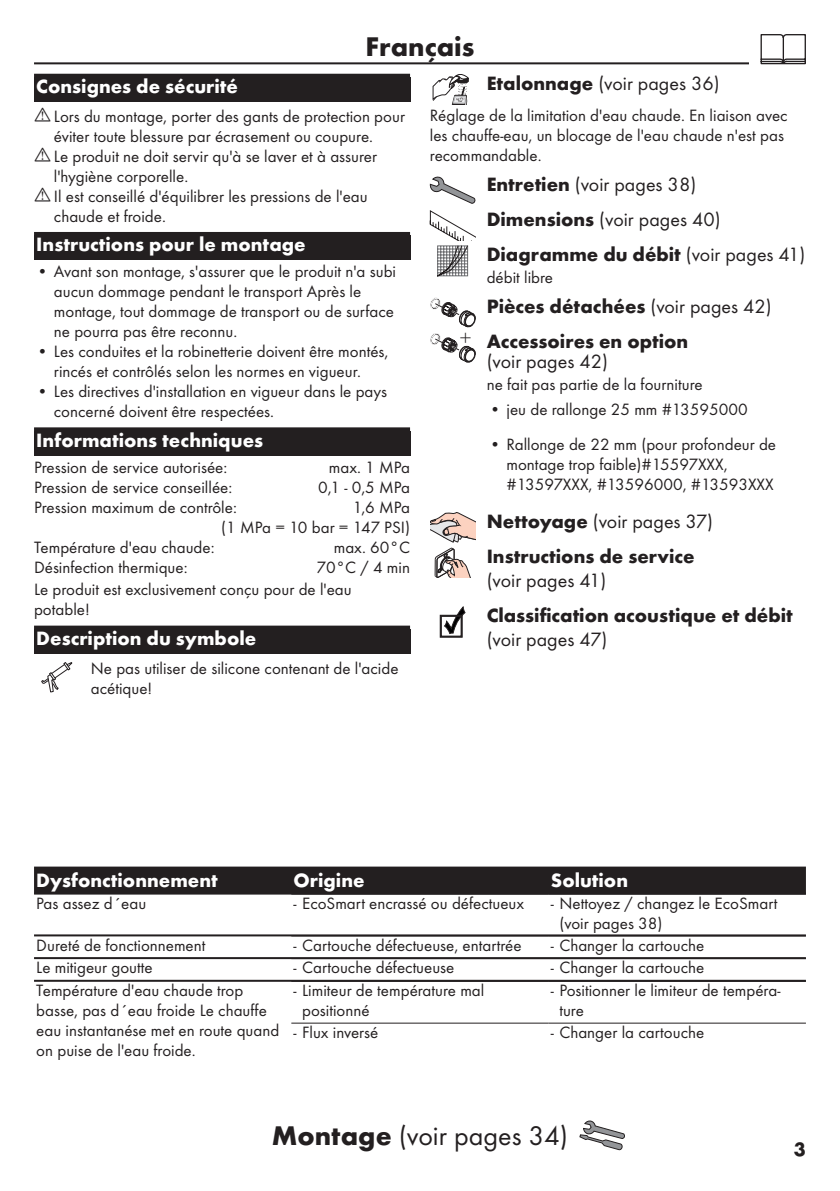
<style>
.page{position:relative;width:840px;height:1191px;background:#fff}
.page>*{position:absolute;margin:0;border:0;box-sizing:border-box;transform-origin:0 0}
.t1{font:28px "Futura TOT Boo";color:#231f20}
.t2{font:700 28px "Futura TOT";color:#231f20}
.t3{font:300 21.2px "Futura TOT";color:#231f20}
.t4{font:700 20px/35.4px "Futura TOT";color:#231f20}
.t5{font:20px/35.4px "Futura TOT Boo";color:#231f20}
.t6{font:700 20px "Futura TOT";color:#fff}
.t7{font:17px/20px "Futura TOT Boo";color:#231f20}
.s1{font-family:"Futura TOT";font-weight:700}
.s2{font-family:"Futura TOT Boo";font-weight:400}
</style>
<div class="page">
<hr style="left:34px;top:62px;width:771px;height:2px;background:#231f20">
<div style="left:748px;top:34px;width:68px;height:34px;background:#fff"></div>
<svg style="left:760px;top:34px;width:45px;height:30px"></svg>
<div style="left:34px;top:74px;width:376px;height:28px;background:#231f20"></div>
<div style="left:34px;top:232px;width:376px;height:28px;background:#231f20"></div>
<div style="left:34px;top:427px;width:376px;height:28px;background:#231f20"></div>
<div style="left:34px;top:629px;width:376px;height:25px;background:#231f20"></div>
<div style="left:34px;top:625px;width:376px;height:28px;background:#231f20"></div>
<svg style="left:41px;top:662px;width:32px;height:30px"></svg>
<svg style="left:432px;top:74px;width:36px;height:31px"></svg>
<svg style="left:429px;top:176px;width:46px;height:28px"></svg>
<svg style="left:429px;top:210px;width:46px;height:66px"></svg>
<svg style="left:430px;top:297px;width:45px;height:66px"></svg>
<svg style="left:430px;top:512px;width:45px;height:30px"></svg>
<svg style="left:434px;top:548px;width:36px;height:30px"></svg>
<svg style="left:440px;top:607px;width:25px;height:30px"></svg>
<div style="left:34px;top:866px;width:771px;height:26px;background:#231f20"></div>
<hr style="left:34px;top:892px;width:771px;height:2px;background:#231f20">
<hr style="left:34px;top:934px;width:771px;height:2px;background:#231f20">
<hr style="left:34px;top:957px;width:771px;height:2px;background:#231f20">
<hr style="left:34px;top:979px;width:771px;height:2px;background:#231f20">
<hr style="left:291px;top:1022px;width:257px;height:1px;background:#231f20">
<hr style="left:548px;top:1022px;width:257px;height:1px;background:#231f20">
<svg style="left:579px;top:1120px;width:45px;height:30px"></svg>
<h1 class="t2" style="left:365px;top:29px;width:110px">Français</h1>
<p class="t6" style="left:36px;top:74px;width:203px">Consignes de sécurité</p>
<p class="t7" style="left:54px;top:106px;width:352px">Lors du montage, porter des gants de protection pour éviter toute blessure par écrasement ou coupure.<br>Le produit ne doit servir qu'à se laver et à assurer l'hygiène corporelle.<br>Il est conseillé d'équilibrer les pressions de l'eau chaude et froide.</p>
<p class="t6" style="left:36px;top:232px;width:271px">Instructions pour le montage</p>
<p class="t7" style="left:54px;top:261px;width:343px;text-indent:-17px">• Avant son montage, s'assurer que le produit n'a subi aucun dommage pendant le transport Après le montage, tout dommage de transport ou de surface ne pourra pas être reconnu.</p>
<p class="t7" style="left:54px;top:341px;width:336px;text-indent:-17px">• Les conduites et la robinetterie doivent être montés, rincés et contrôlés selon les normes en vigueur.</p>
<p class="t7" style="left:54px;top:381px;width:334px;text-indent:-17px">• Les directives d'installation en vigueur dans le pays concerné doivent être respectées.</p>
<p class="t6" style="left:36px;top:428px;width:228px">Informations techniques</p>
<p class="t7" style="left:34px;top:457px;width:195px">Pression de service autorisée:</p>
<p class="t7" style="left:329px;top:457px;width:83px">max. 1 MPa</p>
<p class="t7" style="left:34px;top:477px;width:199px">Pression de service conseillée:</p>
<p class="t7" style="left:318px;top:477px;width:93px">0,1 - 0,5 MPa</p>
<p class="t7" style="left:34px;top:497px;width:204px">Pression maximum de contrôle:</p>
<p class="t7" style="left:221px;top:497px;width:190px;text-align:right">1,6 MPa<br>(1 MPa = 10 bar = 147 PSI)</p>
<p class="t7" style="left:34px;top:537px;width:182px">Température d'eau chaude:</p>
<p class="t7" style="left:333px;top:537px;width:78px">max. 60°C</p>
<p class="t7" style="left:34px;top:557px;width:155px">Désinfection thermique:</p>
<p class="t7" style="left:34px;top:555px;width:377px;line-height:22.8px;text-indent:282px">70°C / 4 min<br>Le produit est exclusivement conçu pour de l'eau</p>
<p class="t7" style="left:34px;top:599px;width:57px">potable!</p>
<p class="t6" style="left:36px;top:626px;width:221px">Description du symbole</p>
<p class="t7" style="left:91px;top:658px;width:309px">Ne pas utiliser de silicone contenant de l'acide acétique!</p>
<p class="t5" style="left:486px;top:65px;width:234px"><span class="s1">Etalonnage</span> (voir pages 36)</p>
<p class="t7" style="left:429px;top:105px;width:359px">Réglage de la limitation d'eau chaude. En liaison avec les chauffe-eau, un blocage de l'eau chaude n'est pas recommandable.</p>
<p class="t5" style="left:486px;top:166px;width:235px"><span class="s1">Entretien</span> (voir pages 38)<br><span class="s1">Dimensions</span> (voir pages 40)</p>
<p class="t4" style="left:486px;top:236px;width:320px">Diagramme du débit <span class="s2">(voir pages 41)</span></p>
<p class="t7" style="left:486px;top:267px;width:68px">débit libre</p>
<p class="t4" style="left:486px;top:288px;width:286px">Pièces détachées <span class="s2">(voir pages 42)<br></span>Accessoires en option</p>
<p class="t5" style="left:486px;top:343px;width:123px">(voir pages 42)</p>
<p class="t7" style="left:486px;top:374px;width:217px">ne fait pas partie de la fourniture</p>
<p class="t7" style="left:489px;top:399px;width:260px">• jeu de rallonge 25 mm #13595000</p>
<p class="t7" style="left:506px;top:434px;width:271px;text-indent:-17px">• Rallonge de 22 mm (pour profondeur de montage trop faible)#15597XXX, #13597XXX, #13596000, #13593XXX</p>
<p class="t5" style="left:486px;top:503px;width:228px"><span class="s1">Nettoyage</span> (voir pages 37)</p>
<p class="t4" style="left:486px;top:538px;width:209px">Instructions de service</p>
<p class="t5" style="left:486px;top:562px;width:121px">(voir pages 41)</p>
<p class="t4" style="left:486px;top:598px;width:307px">Classification acoustique et débit</p>
<p class="t5" style="left:486px;top:622px;width:122px">(voir pages 47)</p>
<p class="t3" style="left:459px;top:326px;width:13px">+</p>
<p class="t6" style="left:36px;top:868px;width:183px">Dysfonctionnement</p>
<p class="t6" style="left:293px;top:868px;width:72px">Origine</p>
<p class="t6" style="left:550px;top:868px;width:79px">Solution</p>
<p class="t7" style="left:36px;top:893px;width:111px">Pas assez d´eau</p>
<p class="t7" style="left:293px;top:893px;width:232px">- EcoSmart encrassé ou défectueux</p>
<p class="t7" style="left:559px;top:893px;width:219px;text-indent:-8px">- Nettoyez / changez le EcoSmart (voir pages 38)</p>
<p class="t7" style="left:36px;top:934px;width:170px">Dureté de fonctionnement</p>
<p class="t7" style="left:293px;top:934px;width:229px">- Cartouche défectueuse, entartrée</p>
<p class="t7" style="left:550px;top:934px;width:155px">- Changer la cartouche</p>
<p class="t7" style="left:36px;top:957px;width:118px">Le mitigeur goutte</p>
<p class="t7" style="left:293px;top:957px;width:162px">- Cartouche défectueuse</p>
<p class="t7" style="left:550px;top:957px;width:155px">- Changer la cartouche</p>
<p class="t7" style="left:36px;top:980px;width:244px">Température d'eau chaude trop basse, pas d´eau froide Le chauffe eau instantanése met en route quand on puise de l'eau froide.</p>
<p class="t7" style="left:302px;top:980px;width:184px;text-indent:-8px">- Limiteur de température mal positionné</p>
<p class="t7" style="left:559px;top:980px;width:222px;text-indent:-8px">- Positionner le limiteur de tempéra&shy;ture</p>
<p class="t7" style="left:293px;top:1022px;width:86px">- Flux inversé</p>
<p class="t7" style="left:550px;top:1022px;width:155px">- Changer la cartouche</p>
<h1 class="t1" style="left:272px;top:1119px;width:298px"><span class="s1">Montage</span> (voir pages 34)</h1>
<p class="t4" style="left:793px;top:1131px;width:13px">3</p>
</div>
